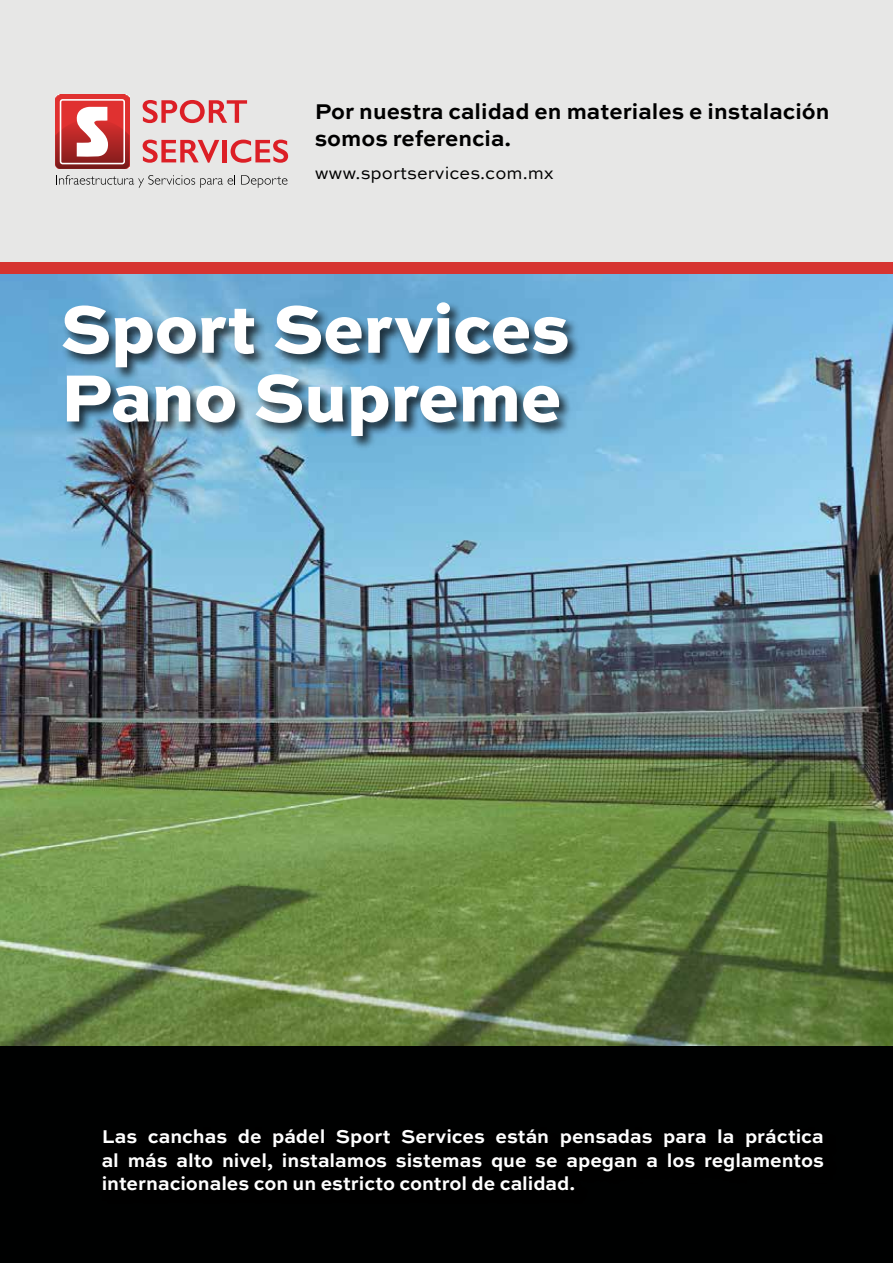
<style>
.page{position:relative;width:893px;height:1263px;background:#fff}
.page>*{position:absolute;margin:0;border:0;box-sizing:border-box;transform-origin:0 0}
.t1{font:800 70.2px/68.7px "Sweet Sans Pro";letter-spacing:-.01em;color:#fff}
.t2{font:700 22.5px/27px "Sweet Sans Pro";color:#000}
.t3{font:700 19.5px/23.4px "Sweet Sans Pro";letter-spacing:-.005em;color:#fff;text-align:justify}
.t4{font:18px "Sweet Sans Pro";color:#000}
</style>
<div class="page">
<div style="left:0;top:0;width:893px;height:283px;background:#e7e7e6"></div>
<img style="left:0;top:273px;width:893px;height:774px">
<div style="left:0;top:262px;width:893px;height:11px;background:#d63431"></div>
<div style="left:0;top:1047px;width:893px;height:216px;background:#000101"></div>
<div style="left:62px;top:301px;width:520px;height:149px;background:#000;opacity:.75"></div>
<img style="left:55px;top:95px;width:75px;height:73px">
<svg style="left:55px;top:99px;width:74px;height:70px;background:#ce6a69"></svg>
<svg style="left:143px;top:100px;width:104px;height:23px"></svg>
<svg style="left:143px;top:140px;width:76px;height:23px"></svg>
<hr style="left:222px;top:140px;width:4px;height:22px;background:#dc1f26">
<svg style="left:231px;top:140px;width:57px;height:23px"></svg>
<svg style="left:56px;top:175px;width:231px;height:13px"></svg>
<p class="t2" style="left:315px;top:96px;width:516px">Por nuestra calidad en materiales e instalación somos referencia.</p>
<p class="t4" style="left:315px;top:160px;width:241px">www.sportservices.com.mx</p>
<h1 class="t1" style="left:60px;top:290px;width:511px">Sport Services<br>Pano Supreme</h1>
<p class="t3" style="left:102px;top:1124px;width:724px">Las canchas de pádel Sport Services están pensadas para la práctica al más alto nivel, instalamos sistemas que se apegan a los reglamentos internacionales con un estricto control de calidad.</p>
</div>
